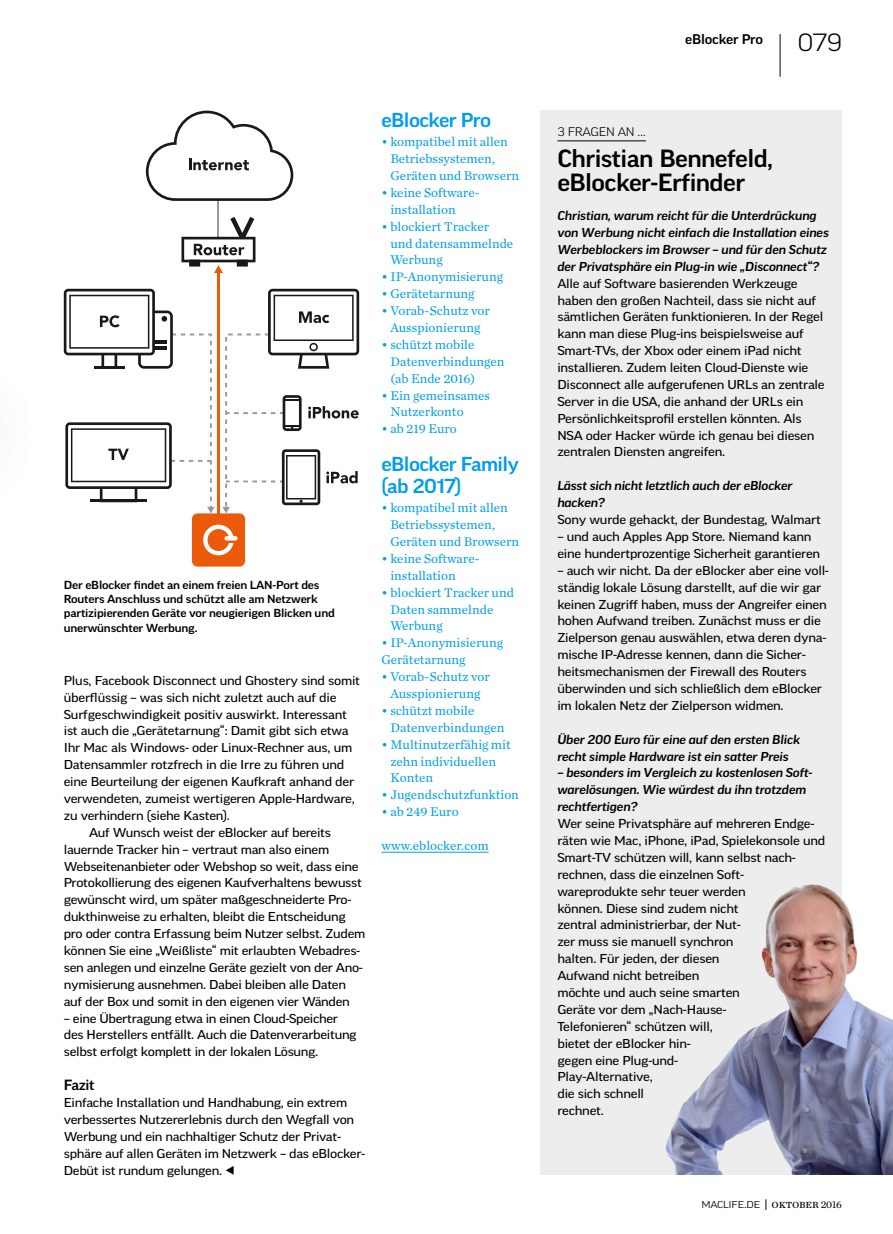
<style>
.page{position:relative;width:893px;height:1234px;background:#fff}
.page>*{position:absolute;margin:0;border:0;box-sizing:border-box;transform-origin:0 0}
.t1{font:500 expanded 24px/24px "Good Pro";letter-spacing:-.025em;color:#000}
.t2{font:300 expanded 24px "Good Pro";color:#000}
.t3{font:500 expanded 19.5px/21.1px "Good Pro";letter-spacing:-.03em;color:#009de8}
.t4{font:500 expanded 14.25px "Good Pro";letter-spacing:-.03em;color:#000}
.t5{font:500 expanded 13.5px "Good Pro";letter-spacing:-.02em;color:#000}
.t6{font:13.2px/16.8px "Chronicle Text G1";color:#009de8}
.t7{font:expanded 12.45px/16.8px "Good Pro";letter-spacing:-.02em;color:#000}
.t8{font:italic 500 expanded 12.45px/16.8px "Good Pro";letter-spacing:-.015em;color:#000}
.t9{font:300 expanded 12px "Good Pro";letter-spacing:-.025em;color:#000}
.t10{font:500 expanded 11.25px/14.2px "Good Pro";letter-spacing:-.02em;color:#000}
.s1{font-family:"Chronicle Text G1";font-weight:400;font-stretch:normal}
.s2{font-family:"Chronicle Text G1";font-weight:400;font-stretch:normal;font-size:10.5px}
</style>
<div class="page">
<hr style="left:780px;top:34px;width:1px;height:43px;background:#000">
<hr style="left:381px;top:851px;width:108px;height:1px;background:#009de8">
<div style="left:540px;top:111px;width:302px;height:1063px;background:#ededed"></div>
<hr style="left:557px;top:141px;width:89px;height:1px;background:#000">
<img style="left:665px;top:884px;width:228px;height:290px">
<hr style="left:218px;top:199px;width:1px;height:38px;background:#98989c">
<div style="left:192px;top:513px;width:53px;height:53px;background:#ea5a0a;border-radius:6px"></div>
<svg style="left:203px;top:524px;width:35px;height:31px"></svg>
<svg style="left:222px;top:289px;width:137px;height:224px"></svg>
<svg style="left:146px;top:111px;width:147px;height:90px"></svg>
<svg style="left:64px;top:289px;width:151px;height:224px"></svg>
<hr style="left:217px;top:272px;width:3px;height:241px;background:#ea5a0a">
<svg style="left:181px;top:217px;width:74px;height:56px"></svg>
<p class="t10" style="left:64px;top:577px;width:273px">Der eBlocker findet an einem freien LAN-Port des Routers Anschluss und schützt alle am Netzwerk partizipierenden Geräte vor neugierigen Blicken und unerwünschter Werbung.</p>
<p class="t7" style="left:64px;top:671px;width:298px">Plus, Facebook Disconnect und Ghostery sind somit</p>
<p class="t7" style="left:64px;top:688px;width:274px">überflüssig – was sich nicht zuletzt auch auf die</p>
<p class="t7" style="left:64px;top:705px;width:285px">Surfgeschwindigkeit positiv auswirkt. Interessant</p>
<p class="t7" style="left:64px;top:722px;width:286px">ist auch die „Gerätetarnung“: Damit gibt sich etwa</p>
<p class="t7" style="left:64px;top:739px;width:290px">Ihr Mac als Windows- oder Linux-Rechner aus, um</p>
<p class="t7" style="left:64px;top:756px;width:282px">Datensammler rotzfrech in die Irre zu führen und</p>
<p class="t7" style="left:64px;top:773px;width:292px">eine Beurteilung der eigenen Kaufkraft anhand der</p>
<p class="t7" style="left:64px;top:789px;width:293px">verwendeten, zumeist wertigeren Apple-Hardware,</p>
<p class="t7" style="left:64px;top:806px;width:168px">zu verhindern (siehe Kasten).</p>
<p class="t7" style="left:89px;top:823px;width:243px">Auf Wunsch weist der eBlocker auf bereits</p>
<p class="t7" style="left:64px;top:840px;width:267px">lauernde Tracker hin – vertraut man also einem</p>
<p class="t7" style="left:64px;top:857px;width:296px">Webseitenanbieter oder Webshop so weit, dass eine</p>
<p class="t7" style="left:64px;top:874px;width:300px">Protokollierung des eigenen Kaufverhaltens bewusst</p>
<p class="t7" style="left:64px;top:891px;width:289px">gewünscht wird, um später maßgeschneiderte Pro-</p>
<p class="t7" style="left:64px;top:908px;width:283px">dukthinweise zu erhalten, bleibt die Entscheidung</p>
<p class="t7" style="left:64px;top:925px;width:303px">pro oder contra Erfassung beim Nutzer selbst. Zudem</p>
<p class="t7" style="left:64px;top:941px;width:298px">können Sie eine „Weißliste“ mit erlaubten Webadres-</p>
<p class="t7" style="left:64px;top:958px;width:301px">sen anlegen und einzelne Geräte gezielt von der Ano-</p>
<p class="t7" style="left:64px;top:975px;width:284px">nymisierung ausnehmen. Dabei bleiben alle Daten</p>
<p class="t7" style="left:64px;top:992px;width:288px">auf der Box und somit in den eigenen vier Wänden</p>
<p class="t7" style="left:64px;top:1009px;width:294px">– eine Übertragung etwa in einen Cloud-Speicher des Herstellers entfällt. Auch die Datenverarbeitung selbst erfolgt komplett in der lokalen Lösung.</p>
<p class="t4" style="left:64px;top:1076px;width:32px">Fazit</p>
<p class="t7" style="left:64px;top:1093px;width:303px">Einfache Installation und Handhabung, ein extrem verbessertes Nutzererlebnis durch den Wegfall von Werbung und ein nachhaltiger Schutz der Privat&shy;sphäre auf allen Geräten im Netzwerk – das eBlocker-Debüt ist rundum gelungen. ▼</p>
<h2 class="t3" style="left:381px;top:109px;width:111px">eBlocker Pro</h2>
<p class="t6" style="left:390px;top:133px;width:130px;text-indent:-9px">• kompatibel mit allen<br>Betriebssystemen,<br>Geräten und Browsern</p>
<p class="t6" style="left:390px;top:183px;width:91px;text-indent:-9px">• keine Software&shy;installation</p>
<p class="t6" style="left:390px;top:217px;width:124px;text-indent:-9px">• blockiert Tracker und datensammelnde<br>Werbung</p>
<p class="t6" style="left:381px;top:268px;width:123px">• IP-Anonymisierung</p>
<p class="t6" style="left:381px;top:284px;width:94px">• Gerätetarnung</p>
<p class="t6" style="left:381px;top:301px;width:110px;text-align:center">• Vorab-Schutz vor<br>Ausspionierung</p>
<p class="t6" style="left:390px;top:335px;width:116px;text-indent:-9px">• schützt mobile<br>Datenverbindungen (ab Ende 2016)</p>
<p class="t6" style="left:390px;top:386px;width:101px;text-indent:-9px">• Ein gemeinsames<br>Nutzerkonto</p>
<p class="t6" style="left:381px;top:420px;width:77px">• ab 219 Euro</p>
<h2 class="t3" style="left:381px;top:453px;width:139px">eBlocker Family (ab 2017)</h2>
<p class="t6" style="left:390px;top:498px;width:130px;text-indent:-9px">• kompatibel mit allen<br>Betriebssystemen,<br>Geräten und Browsern</p>
<p class="t6" style="left:390px;top:549px;width:91px;text-indent:-9px">• keine Software&shy;installation</p>
<p class="t6" style="left:390px;top:583px;width:125px;text-indent:-9px">• blockiert Tracker und<br>Daten sammelnde<br>Werbung</p>
<p class="t6" style="left:381px;top:633px;width:123px">• IP-Anonymisierung<br>Gerätetarnung</p>
<p class="t6" style="left:381px;top:667px;width:110px;text-align:center">• Vorab-Schutz vor<br>Ausspionierung</p>
<p class="t6" style="left:390px;top:701px;width:116px;text-indent:-9px">• schützt mobile<br>Datenverbindungen</p>
<p class="t6" style="left:390px;top:735px;width:122px;text-indent:-9px">• Multinutzerfähig mit zehn individuellen<br>Konten</p>
<p class="t6" style="left:381px;top:785px;width:139px">• Jugendschutzfunktion</p>
<p class="t6" style="left:381px;top:802px;width:79px">• ab 249 Euro</p>
<p class="t6" style="left:381px;top:836px;width:109px">www.eblocker.com</p>
<p class="t5" style="left:685px;top:31px;width:79px">eBlocker Pro</p>
<h1 class="t2" style="left:798px;top:29px;width:45px">079</h1>
<p class="t9" style="left:557px;top:125px;width:90px">3 FRAGEN AN …</p>
<h1 class="t1" style="left:557px;top:146px;width:217px">Christian Bennefeld, eBlocker-Erfinder</h1>
<p class="t8" style="left:557px;top:207px;width:273px">Christian, warum reicht für die Unterdrückung von Werbung nicht einfach die Installation eines Werbeblockers im Browser – und für den Schutz der Privatsphäre ein Plug-in wie „Disconnect“?</p>
<p class="t7" style="left:557px;top:275px;width:269px">Alle auf Software basierenden Werkzeuge haben den großen Nachteil, dass sie nicht auf sämtlichen Geräten funktionieren. In der Regel kann man diese Plug-ins beispielsweise auf Smart-TVs, der Xbox oder einem iPad nicht installieren. Zudem leiten Cloud-Dienste wie Disconnect alle aufgerufenen URLs an zentrale Server in die USA, die anhand der URLs ein Persönlichkeitsprofil erstellen könnten. Als NSA oder Hacker würde ich genau bei diesen zentralen Diensten angreifen.</p>
<p class="t8" style="left:557px;top:477px;width:237px">Lässt sich nicht letztlich auch der eBlocker hacken?</p>
<p class="t7" style="left:557px;top:511px;width:265px">Sony wurde gehackt, der Bundestag, Walmart</p>
<p class="t7" style="left:557px;top:528px;width:264px">– und auch Apples App Store. Niemand kann eine hundertprozentige Sicherheit garantieren</p>
<p class="t7" style="left:557px;top:561px;width:273px">– auch wir nicht. Da der eBlocker aber eine voll&shy;ständig lokale Lösung darstellt, auf die wir gar keinen Zugriff haben, muss der Angreifer einen hohen Aufwand treiben. Zunächst muss er die Zielperson genau auswählen, etwa deren dyna&shy;mische IP-Adresse kennen, dann die Sicher&shy;heitsmechanismen der Firewall des Routers überwinden und sich schließlich dem eBlocker im lokalen Netz der Zielperson widmen.</p>
<p class="t8" style="left:557px;top:730px;width:245px">Über 200 Euro für eine auf den ersten Blick recht simple Hardware ist ein satter Preis</p>
<p class="t8" style="left:557px;top:764px;width:257px">– besonders im Vergleich zu kostenlosen Soft&shy;warelösungen. Wie würdest du ihn trotzdem rechtfertigen?</p>
<p class="t7" style="left:557px;top:815px;width:270px">Wer seine Privatsphäre auf mehreren Endge&shy;räten wie Mac, iPhone, iPad, Spielekonsole und<br>Smart-TV schützen will, kann selbst nach&shy;rechnen, dass die einzelnen Soft&shy;wareprodukte sehr teuer werden<br>können. Diese sind zudem nicht<br>zentral administrierbar, der Nut-<br>zer muss sie manuell synchron<br>halten. Für jeden, der diesen<br>Aufwand nicht betreiben<br>möchte und auch seine smarten<br>Geräte vor dem „Nach-Hause-<br>Telefonieren“ schützen will,<br>bietet der eBlocker hin-<br>gegen eine Plug-und-<br>Play-Alternative,<br>die sich schnell<br>rechnet.</p>
<p class="t9" style="left:701px;top:1196px;width:142px">maclife.de <span class="s1">oktober</span> <span class="s2">2016</span></p>
</div>
